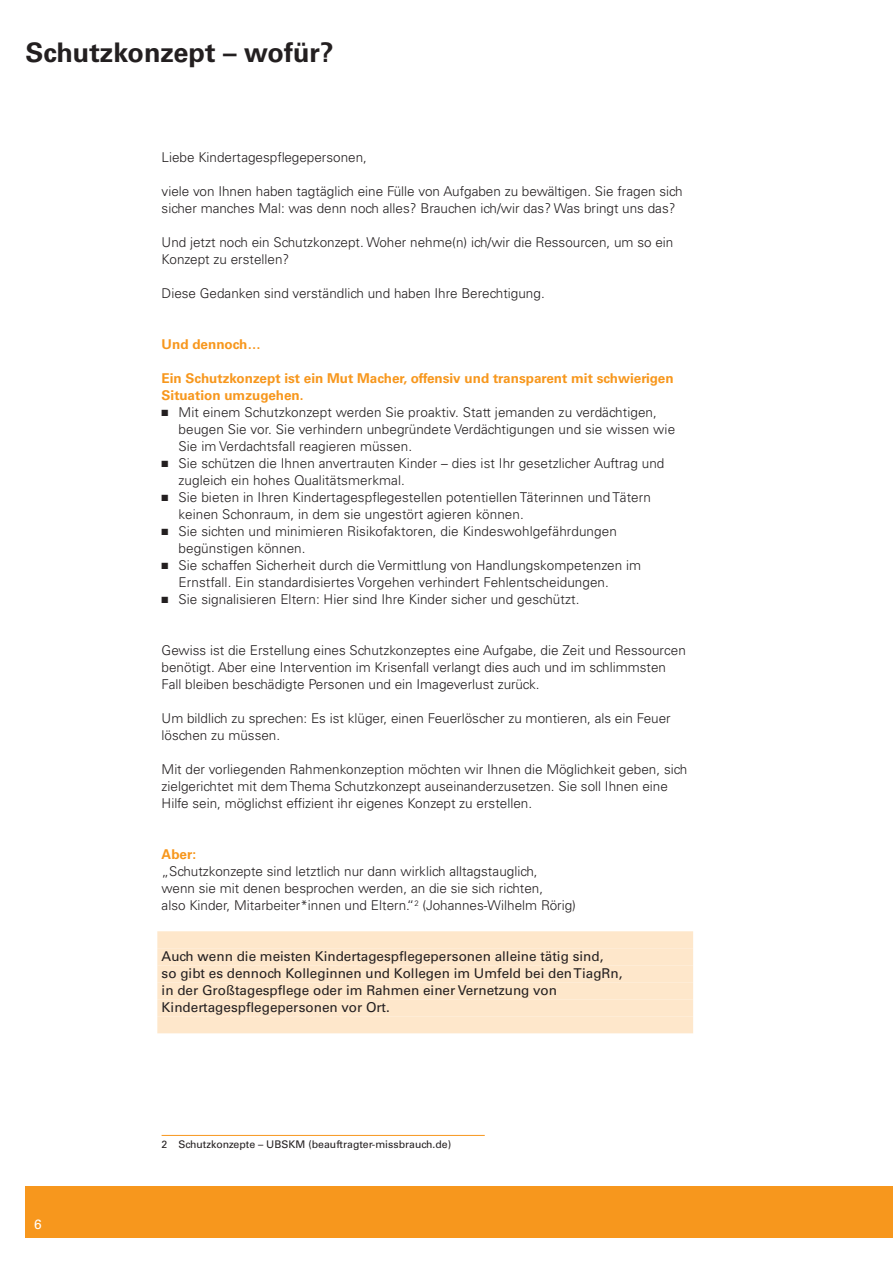
<style>
.page{position:relative;width:893px;height:1263px;background:#fff}
.page>*{position:absolute;margin:0;border:0;box-sizing:border-box;transform-origin:0 0}
.t1{font:700 27px "Univers LT Std";color:#231f20}
.t2{font:300 13.5px/17px "Univers LT Std";color:#231f20}
.t3{font:13.5px/17px "Univers LT Std";color:#231f20}
.t4{font:700 13.5px/17px "Univers LT Std";color:#f7971d}
.t5{font:13.5px "Univers LT Std";color:#fff}
.t6{font:10.5px "Univers LT Std";color:#231f20}
.t7{font:9px "Zapf Dingbats ITC";color:#231f20}
</style>
<div class="page">
<div style="left:26px;top:1186px;width:867px;height:51px;background:#f7971d"></div>
<div style="left:157px;top:931px;width:536px;height:17px;background:#fee7cb"></div>
<div style="left:157px;top:948px;width:536px;height:17px;background:#fee7cb"></div>
<div style="left:157px;top:965px;width:536px;height:17px;background:#fee7cb"></div>
<div style="left:157px;top:982px;width:536px;height:17px;background:#fee7cb"></div>
<div style="left:157px;top:999px;width:536px;height:17px;background:#fee7cb"></div>
<div style="left:157px;top:1016px;width:536px;height:17px;background:#fee7cb"></div>
<hr style="left:162px;top:1135px;width:323px;height:1px;background:#f7971d">
<h1 class="t1" style="left:26px;top:37px;width:309px">Schutzkonzept – wofür?</h1>
<p class="t2" style="left:162px;top:148px;width:207px">Liebe Kindertagespflegepersonen,</p>
<p class="t2" style="left:162px;top:182px;width:523px">viele von Ihnen haben tagtäglich eine Fülle von Aufgaben zu bewältigen. Sie fragen sich sicher manches Mal: was denn noch alles? Brauchen ich/wir das? Was bringt uns das?</p>
<p class="t2" style="left:162px;top:233px;width:513px">Und jetzt noch ein Schutzkonzept. Woher nehme(n) ich/wir die Ressourcen, um so ein<br>Konzept zu erstellen?</p>
<p class="t2" style="left:162px;top:284px;width:385px">Diese Gedanken sind verständlich und haben Ihre Berechtigung.</p>
<p class="t4" style="left:162px;top:336px;width:101px">Und dennoch…</p>
<p class="t4" style="left:162px;top:370px;width:513px">Ein Schutzkonzept ist ein Mut Macher, offensiv und transparent mit schwierigen<br>Situation umzugehen.</p>
<p class="t7" style="left:168px;top:408px;width:4px">■</p>
<p class="t2" style="left:179px;top:403px;width:498px;text-indent:-17px">■ Mit einem Schutzkonzept werden Sie proaktiv. Statt jemanden zu verdächtigen, beugen Sie vor. Sie verhindern unbegründete Verdächtigungen und sie wissen wie<br>Sie im Verdachtsfall reagieren müssen.</p>
<p class="t7" style="left:168px;top:459px;width:4px">■</p>
<p class="t2" style="left:179px;top:454px;width:487px;text-indent:-17px">■ Sie schützen die Ihnen anvertrauten Kinder – dies ist Ihr gesetzlicher Auftrag und zugleich ein hohes Qualitätsmerkmal.</p>
<p class="t7" style="left:168px;top:493px;width:4px">■</p>
<p class="t2" style="left:179px;top:488px;width:474px;text-indent:-17px">■ Sie bieten in Ihren Kindertagespflegestellen potentiellen Täterinnen und Tätern keinen Schonraum, in dem sie ungestört agieren können.</p>
<p class="t7" style="left:168px;top:527px;width:4px">■</p>
<p class="t2" style="left:179px;top:523px;width:440px;text-indent:-17px">■ Sie sichten und minimieren Risikofaktoren, die Kindeswohlgefährdungen begünstigen können.</p>
<p class="t7" style="left:168px;top:561px;width:4px">■</p>
<p class="t2" style="left:179px;top:557px;width:464px;text-indent:-17px">■ Sie schaffen Sicherheit durch die Vermittlung von Handlungskompetenzen im<br>Ernstfall. Ein standardisiertes Vorgehen verhindert Fehlentscheidungen.</p>
<p class="t7" style="left:168px;top:595px;width:4px">■</p>
<p class="t2" style="left:162px;top:591px;width:419px">■ Sie signalisieren Eltern: Hier sind Ihre Kinder sicher und geschützt.</p>
<p class="t2" style="left:162px;top:642px;width:526px">Gewiss ist die Erstellung eines Schutzkonzeptes eine Aufgabe, die Zeit und Ressourcen benötigt. Aber eine Intervention im Krisenfall verlangt dies auch und im schlimmsten<br>Fall bleiben beschädigte Personen und ein Imageverlust zurück.</p>
<p class="t2" style="left:162px;top:710px;width:511px">Um bildlich zu sprechen: Es ist klüger, einen Feuerlöscher zu montieren, als ein Feuer löschen zu müssen.</p>
<p class="t2" style="left:162px;top:761px;width:527px">Mit der vorliegenden Rahmenkonzeption möchten wir Ihnen die Möglichkeit geben, sich zielgerichtet mit dem Thema Schutzkonzept auseinanderzusetzen. Sie soll Ihnen eine<br>Hilfe sein, möglichst effizient ihr eigenes Konzept zu erstellen.</p>
<p class="t4" style="left:162px;top:846px;width:36px">Aber:</p>
<p class="t2" style="left:162px;top:863px;width:416px">„Schutzkonzepte sind letztlich nur dann wirklich alltagstauglich,<br>wenn sie mit denen besprochen werden, an die sie sich richten,<br>also Kinder, Mitarbeiter*innen und Eltern.“<sup>2</sup> (Johannes-Wilhelm Rörig)</p>
<p class="t3" style="left:162px;top:948px;width:462px">Auch wenn die meisten Kindertagespflegepersonen alleine tätig sind,<br>so gibt es dennoch Kolleginnen und Kollegen im Umfeld bei den TiagRn, in der Großtagespflege oder im Rahmen einer Vernetzung von Kindertagespflegepersonen vor Ort.</p>
<p class="t5" style="left:34px;top:1216px;width:9px">6</p>
<p class="t6" style="left:162px;top:1138px;width:291px">2 Schutzkonzepte – UBSKM (beauftragter-missbrauch.de)</p>
</div>
